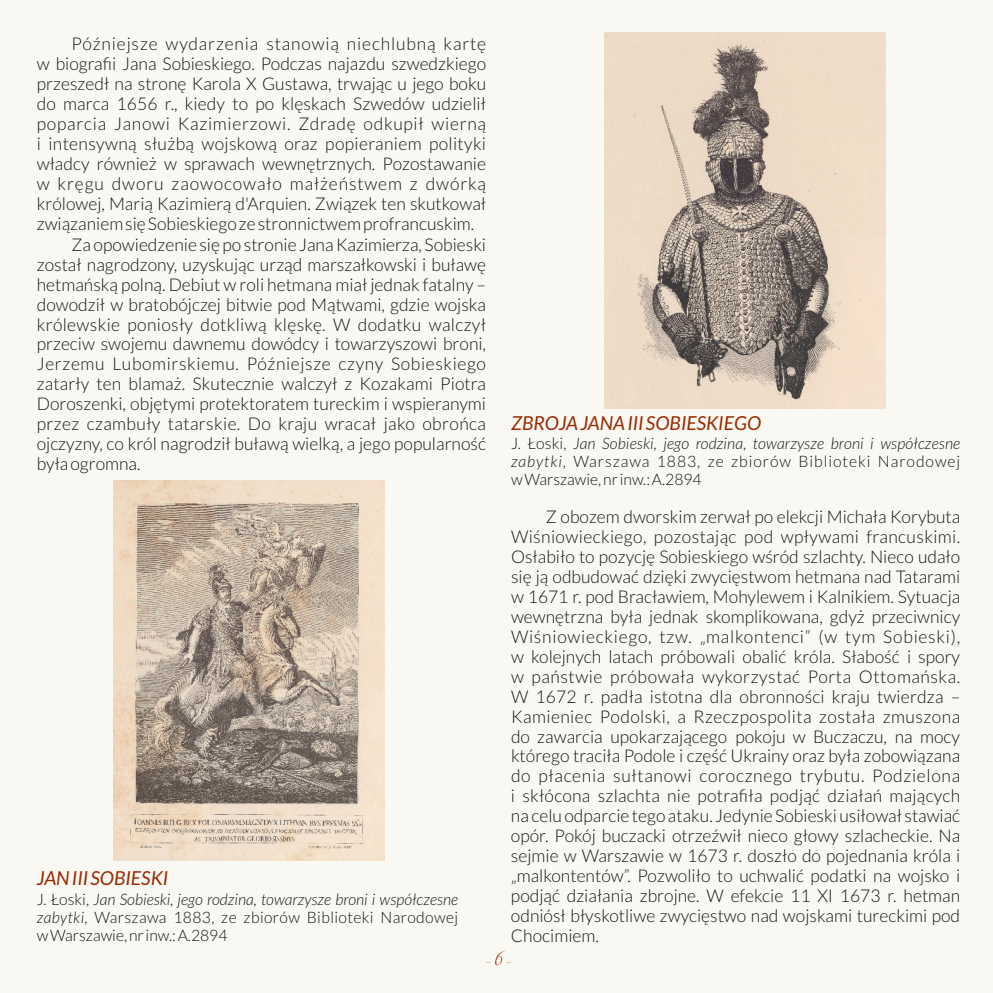
<style>
.page{position:relative;width:993px;height:993px;background:#fff}
.page>*{position:absolute;margin:0;border:0;box-sizing:border-box;transform-origin:0 0}
.t1{font:italic 19.25px "Lato";color:#992c03}
.t2{font:300 17.5px/19.9px "Lato";color:#151616;text-align:justify}
.t3{font:300 17.5px "Lato";letter-spacing:.02em;color:#151616}
.t4{font:300 17.5px "Lato";letter-spacing:.035em;color:#151616}
.t5{font:300 17.5px "Lato";letter-spacing:.04em;color:#151616}
.t6{font:300 17.5px "Lato";letter-spacing:.045em;color:#151616}
.t7{font:300 17.5px "Lato";letter-spacing:.05em;color:#151616}
.t8{font:300 15.75px/18px "Lato";letter-spacing:.025em;color:#151616;text-align:justify}
.s1{font-style:italic}
</style>
<div class="page">
<div style="left:0;top:0;width:992px;height:992px;background:#faf8f2"></div>
<img style="left:114px;top:480px;width:270px;height:380px">
<img style="left:604px;top:33px;width:281px;height:376px">
<p class="t6" style="left:72px;top:36px;width:416px">Późniejsze wydarzenia stanowią niechlubną kartę</p>
<p class="t2" style="left:37px;top:55px;width:450px">w biografii Jana Sobieskiego. Podczas najazdu szwedzkiego</p>
<p class="t2" style="left:37px;top:74px;width:450px">przeszedł na stronę Karola X Gustawa, trwając u jego boku</p>
<p class="t2" style="left:37px;top:94px;width:450px">do marca 1656 r., kiedy to po klęskach Szwedów udzielił</p>
<p class="t5" style="left:37px;top:116px;width:450px">poparcia Janowi Kazimierzowi. Zdradę odkupił wierną</p>
<p class="t3" style="left:37px;top:136px;width:450px">i intensywną służbą wojskową oraz popieraniem polityki</p>
<p class="t2" style="left:37px;top:154px;width:450px">władcy również w sprawach wewnętrznych. Pozostawanie</p>
<p class="t7" style="left:37px;top:175px;width:450px">w kręgu dworu zaowocowało małżeństwem z dwórką</p>
<p class="t2" style="left:37px;top:194px;width:450px">królowej, Marią Kazimierą d'Arquien. Związek ten skutkował</p>
<p class="t2" style="left:37px;top:214px;width:439px">związaniem się Sobieskiego ze stronnictwem profrancuskim.</p>
<p class="t2" style="left:71px;top:235px;width:416px">Za opowiedzenie się po stronie Jana Kazimierza, Sobieski</p>
<p class="t2" style="left:37px;top:255px;width:450px">został nagrodzony, uzyskując urząd marszałkowski i buławę</p>
<p class="t2" style="left:37px;top:275px;width:450px">hetmańską polną. Debiut w roli hetmana miał jednak fatalny –</p>
<p class="t2" style="left:37px;top:295px;width:450px">dowodził w bratobójczej bitwie pod Mątwami, gdzie wojska</p>
<p class="t3" style="left:37px;top:316px;width:450px">królewskie poniosły dotkliwą klęskę. W dodatku walczył</p>
<p class="t2" style="left:37px;top:335px;width:450px">przeciw swojemu dawnemu dowódcy i towarzyszowi broni,</p>
<p class="t4" style="left:37px;top:356px;width:450px">Jerzemu Lubomirskiemu. Późniejsze czyny Sobieskiego</p>
<p class="t2" style="left:37px;top:375px;width:450px">zatarły ten blamaż. Skutecznie walczył z Kozakami Piotra</p>
<p class="t2" style="left:37px;top:395px;width:450px">Doroszenki, objętymi protektoratem tureckim i wspieranymi</p>
<p class="t3" style="left:37px;top:416px;width:450px">przez czambuły tatarskie. Do kraju wracał jako obrońca</p>
<p class="t2" style="left:37px;top:435px;width:450px">ojczyzny, co król nagrodził buławą wielką, a jego popularność</p>
<p class="t2" style="left:37px;top:455px;width:105px">była ogromna.</p>
<p class="t1" style="left:37px;top:869px;width:133px">JAN III SOBIESKI</p>
<p class="t8" style="left:37px;top:891px;width:423px">J. Łoski, <span class="s1">Jan Sobieski, jego rodzina, towarzysze broni i współczesne zabytki</span>, Warszawa 1883, ze zbiorów Biblioteki Narodowej w Warszawie, nr inw.: A.2894</p>
<p class="t1" style="left:511px;top:414px;width:251px">ZBROJA JANA III SOBIESKIEGO</p>
<p class="t8" style="left:511px;top:435px;width:450px">J. Łoski, <span class="s1">Jan Sobieski, jego rodzina, towarzysze broni i współczesne zabytki</span>, Warszawa 1883, ze zbiorów Biblioteki Narodowej w Warszawie, nr inw.: A.2894</p>
<p class="t2" style="left:511px;top:507px;width:451px;text-indent:35px">Z obozem dworskim zerwał po elekcji Michała Korybuta Wiśniowieckiego, pozostając pod wpływami francuskimi.<br>Osłabiło to pozycję Sobieskiego wśród szlachty. Nieco udało się ją odbudować dzięki zwycięstwom hetmana nad Tatarami w 1671 r. pod Bracławiem, Mohylewem i Kalnikiem. Sytuacja wewnętrzna była jednak skomplikowana, gdyż przeciwnicy Wiśniowieckiego, tzw. „malkontenci” (w tym Sobieski), w kolejnych latach próbowali obalić króla. Słabość i spory w państwie próbowała wykorzystać Porta Ottomańska.<br>W 1672 r. padła istotna dla obronności kraju twierdza – Kamieniec Podolski, a Rzeczpospolita została zmuszona do zawarcia upokarzającego pokoju w Buczaczu, na mocy którego traciła Podole i część Ukrainy oraz była zobowiązana do płacenia sułtanowi corocznego trybutu. Podzielona i skłócona szlachta nie potrafiła podjąć działań mających na celu odparcie tego ataku. Jedynie Sobieski usiłował stawiać opór. Pokój buczacki otrzeźwił nieco głowy szlacheckie. Na sejmie w Warszawie w 1673 r. doszło do pojednania króla i „malkontentów”. Pozwoliło to uchwalić podatki na wojsko i podjąć działania zbrojne. W efekcie 11 XI 1673 r. hetman odniósł błyskotliwe zwycięstwo nad wojskami tureckimi pod Chocimiem.</p>
</div>
